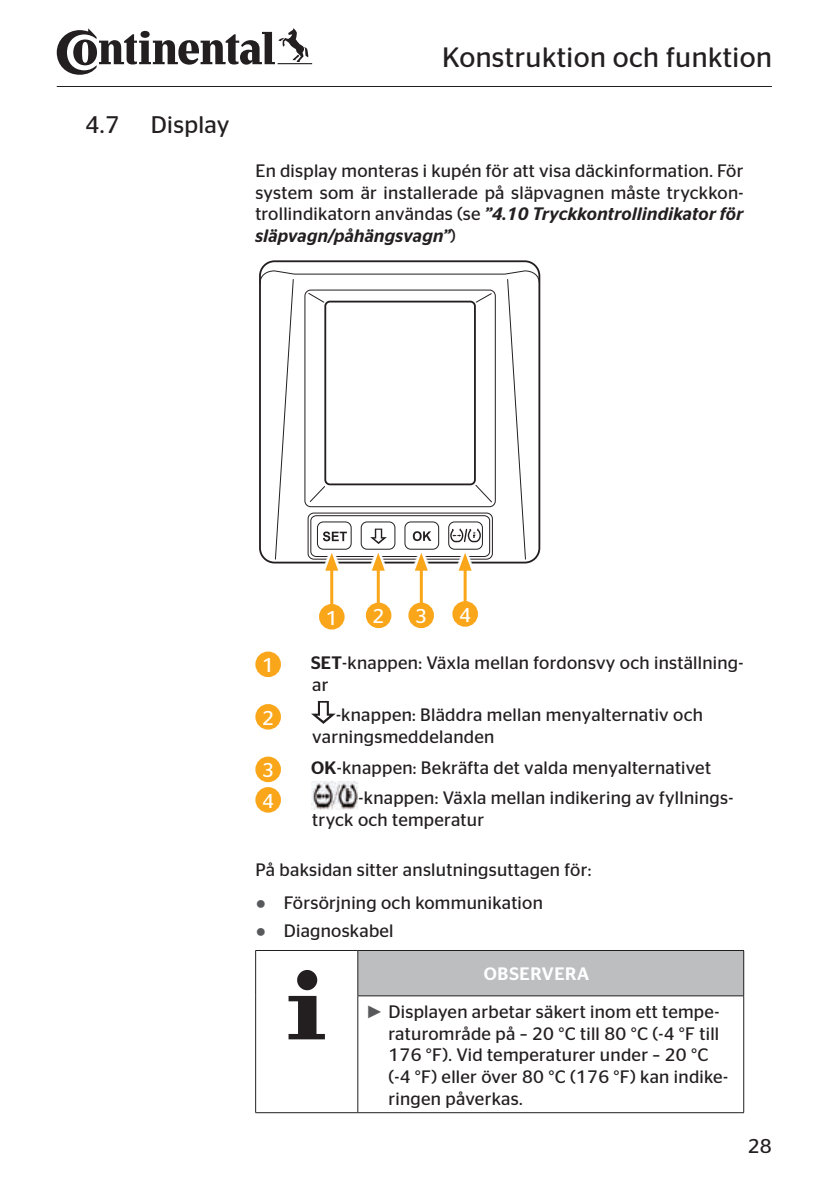
<style>
.page{position:relative;width:840px;height:1191px;background:#fff}
.page>*{position:absolute;margin:0;border:0;box-sizing:border-box;transform-origin:0 0}
.t1{font:28px "Continental Stag Sans";letter-spacing:.015em;color:#231f20}
.t2{font:24px "Continental Stag Sans";letter-spacing:.015em;color:#231f20}
.t3{font:20px "Continental Stag Sans";color:#fff}
.t4{font:20px "Continental Stag Sans";color:#231f20}
.t5{font:18px/21.6px "Continental Stag Sans";letter-spacing:.015em;color:#231f20}
.s1{font-weight:500;font-style:italic}
.s2{font-weight:500}
.s3{font-family:"Arial";color:#58595b}
.s4{font-weight:500;color:#fff}
</style>
<div class="page">
<hr style="left:57px;top:86px;width:714px;height:1px;background:#231f20">
<svg style="left:57px;top:28px;width:255px;height:47px"></svg>
<hr style="left:330px;top:565px;width:3px;height:49px;background:#faa61a">
<hr style="left:376px;top:565px;width:3px;height:51px;background:#faa61a">
<hr style="left:419px;top:565px;width:3px;height:50px;background:#faa61a">
<hr style="left:463px;top:565px;width:3px;height:49px;background:#faa61a">
<svg style="left:259px;top:270px;width:281px;height:300px"></svg>
<div style="left:323px;top:608px;width:17px;height:17px;background:#faa61a;border-radius:50%"></div>
<div style="left:319px;top:604px;width:25px;height:25px;border:8px solid #faa61a;border-radius:50%"></div>
<div style="left:369px;top:606px;width:18px;height:18px;background:#faa61a;border-radius:50%"></div>
<div style="left:365px;top:602px;width:26px;height:26px;border:8px solid #faa61a;border-radius:50%"></div>
<div style="left:412px;top:606px;width:17px;height:18px;background:#faa61a;border-radius:50%"></div>
<div style="left:408px;top:602px;width:25px;height:26px;border:8px solid #faa61a;border-radius:50%"></div>
<div style="left:456px;top:605px;width:17px;height:17px;background:#faa61a;border-radius:50%"></div>
<div style="left:452px;top:601px;width:25px;height:25px;border:8px solid #faa61a;border-radius:50%"></div>
<div style="left:259px;top:655px;width:18px;height:18px;background:#faa61a;border-radius:50%"></div>
<div style="left:255px;top:651px;width:26px;height:26px;border:8px solid #faa61a;border-radius:50%"></div>
<div style="left:259px;top:708px;width:18px;height:17px;background:#faa61a;border-radius:50%"></div>
<div style="left:255px;top:704px;width:26px;height:25px;border:8px solid #faa61a;border-radius:50%"></div>
<svg style="left:311px;top:701px;width:24px;height:23px"></svg>
<div style="left:259px;top:760px;width:18px;height:18px;background:#faa61a;border-radius:50%"></div>
<div style="left:255px;top:756px;width:26px;height:26px;border:8px solid #faa61a;border-radius:50%"></div>
<div style="left:259px;top:791px;width:18px;height:17px;background:#faa61a;border-radius:50%"></div>
<div style="left:255px;top:787px;width:26px;height:25px;border:8px solid #faa61a;border-radius:50%"></div>
<img style="left:311px;top:781px;width:47px;height:29px">
<div style="left:357px;top:950px;width:386px;height:45px;background:#bcbec0"></div>
<hr style="left:255px;top:1112px;width:102px;height:1px;background:#231f20">
<hr style="left:255px;top:950px;width:102px;height:1px;background:#231f20">
<hr style="left:255px;top:950px;width:1px;height:45px;background:#231f20">
<hr style="left:255px;top:995px;width:1px;height:117px;background:#231f20">
<hr style="left:357px;top:996px;width:1px;height:116px;background:#231f20">
<hr style="left:743px;top:996px;width:1px;height:116px;background:#231f20">
<hr style="left:357px;top:1112px;width:386px;height:1px;background:#231f20">
<hr style="left:357px;top:950px;width:386px;height:1px;background:#231f20">
<hr style="left:357px;top:950px;width:1px;height:45px;background:#231f20">
<hr style="left:743px;top:950px;width:1px;height:45px;background:#231f20">
<hr style="left:357px;top:995px;width:386px;height:1px;background:#231f20">
<svg style="left:297px;top:970px;width:20px;height:20px"></svg>
<svg style="left:288px;top:996px;width:37px;height:43px"></svg>
<h2 class="t2" style="left:85px;top:111px;width:36px">4.7</h2>
<h2 class="t2" style="left:151px;top:111px;width:80px">Display</h2>
<h1 class="t1" style="left:442px;top:41px;width:331px">Konstruktion och funktion</h1>
<p class="t5" style="left:255px;top:160px;width:489px;text-align:justify">En display monteras i kupén för att visa däckinformation. För system som är installerade på släpvagnen måste tryckkon&shy;trollindikatorn användas (se <span class="s1">”4.10 Tryckkontrollindikator för släpvagn/påhängsvagn”</span>)</p>
<p class="t3" style="left:325px;top:606px;width:13px">1</p>
<p class="t3" style="left:372px;top:605px;width:13px">2</p>
<p class="t3" style="left:415px;top:605px;width:13px">3</p>
<p class="t3" style="left:459px;top:603px;width:13px">4</p>
<p class="t3" style="left:262px;top:654px;width:13px">1</p>
<p class="t5" style="left:311px;top:651px;width:433px"><span class="s2">SET</span>-knappen: Växla mellan fordonsvy och inställning&shy;ar</p>
<p class="t3" style="left:262px;top:706px;width:13px">2</p>
<p class="t5" style="left:312px;top:703px;width:392px;text-indent:24px">-knappen: Bläddra mellan menyalternativ och varningsmeddelanden</p>
<p class="t3" style="left:262px;top:759px;width:13px">3</p>
<p class="t5" style="left:311px;top:756px;width:401px"><span class="s2">OK</span>-knappen: Bekräfta det valda menyalternativet</p>
<p class="t3" style="left:262px;top:789px;width:13px">4</p>
<p class="t5" style="left:312px;top:786px;width:422px;text-indent:46px">-knappen: Växla mellan indikering av fyllnings&shy;tryck och temperatur</p>
<p class="t5" style="left:255px;top:859px;width:337px">På baksidan sitter anslutningsuttagen för:</p>
<p class="t5" style="left:255px;top:892px;width:289px"><span class="s3">●</span> Försörjning och kommunikation</p>
<p class="t5" style="left:255px;top:919px;width:140px"><span class="s3">●</span> Diagnoskabel</p>
<p class="t5" style="left:365px;top:955px;width:355px;line-height:37.8px;text-indent:118px"><span class="s4">OBSERVERA<br></span><span class="s3">►</span> Displayen arbetar säkert inom ett tempe-</p>
<p class="t5" style="left:388px;top:1022px;width:341px">raturområde på – 20 °C till 80 °C (-4 °F till 176 °F). Vid temperaturer under – 20 °C (-4 °F) eller över 80 °C (176 °F) kan indike&shy;ringen påverkas.</p>
<p class="t4" style="left:747px;top:1134px;width:25px">28</p>
</div>
